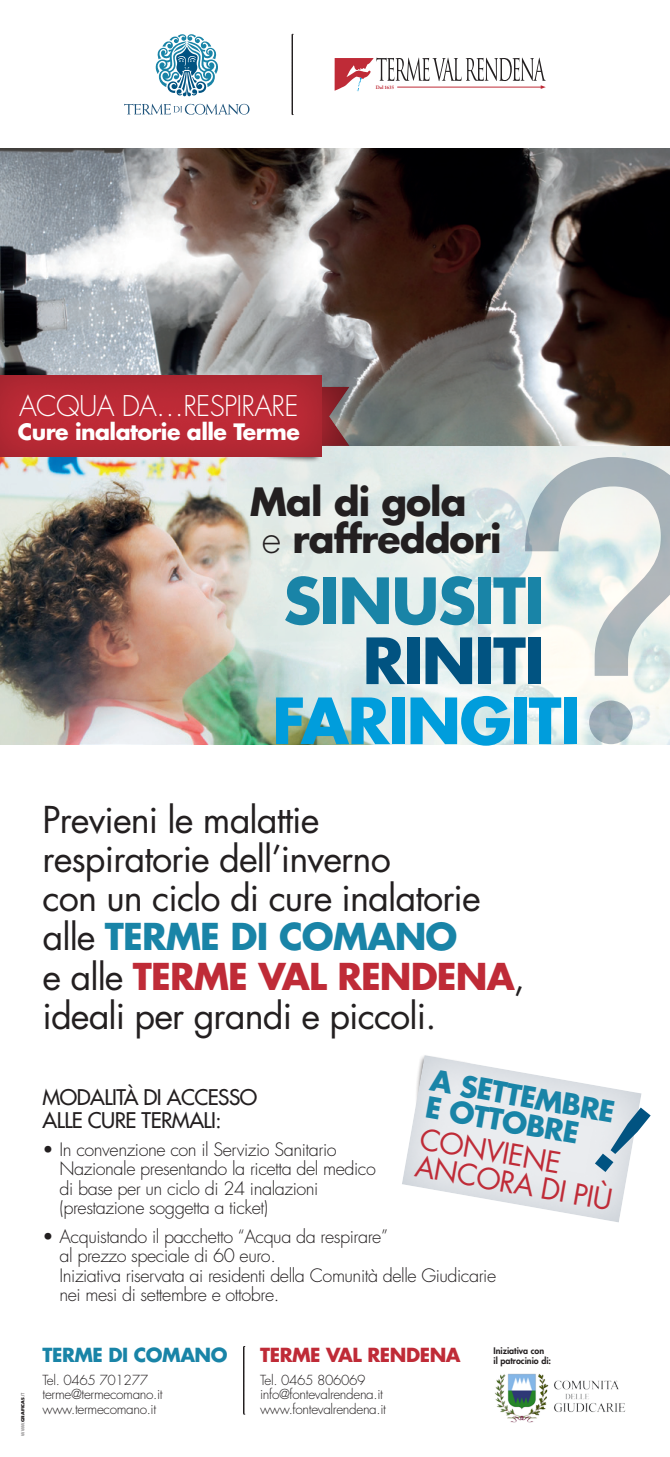
<style>
.page{position:relative;width:670px;height:1457px;background:#fff}
.page>*{position:absolute;margin:0;border:0;box-sizing:border-box;transform-origin:0 0}
.t1{font:700 61.88px "Futura Std";letter-spacing:-.025em;color:#009ddc}
.t2{font:700 61.88px "Futura Std";letter-spacing:-.025em;color:#1984a7}
.t3{font:700 61.88px "Futura Std";letter-spacing:-.025em;color:#015381}
.t4{font:700 37.95px/36.4px "Futura Std";letter-spacing:-.025em;color:#231f20}
.t5{font:36px/39px "Futura Std";letter-spacing:-.025em;color:#231f20}
.t6{font:28.5px/27.5px "Futura Std";color:#bf2b37}
.t7{font:700 28.5px/27.5px "Futura Std";color:#1984a7}
.t8{font:300 27.75px "Futura Std";letter-spacing:-.025em;color:#fff}
.t9{font:700 21.98px "Futura Std";letter-spacing:-.025em;color:#fff}
.t10{font:500 21px/22.5px "Futura Std";letter-spacing:-.025em;color:#231f20}
.t11{font:700 18.9px "Futura Std";letter-spacing:-.025em;color:#bf2b37}
.t12{font:700 18.9px "Futura Std";letter-spacing:-.025em;color:#1984a7}
.t13{font:300 18px/19.5px "Futura Std";letter-spacing:-.025em;color:#231f20}
.t14{font:300 13.5px/14.9px "Futura Std";letter-spacing:-.025em;color:#231f20}
.t15{font:800 8.85px/10.6px "Futura Std";color:#231f20}
.t16{font:700 4.88px "Adobe Caslon Pro";color:#bf2b37}
.t17{font:900 4.5px "Frutiger LT Std";color:#231f20}
.s1{font-weight:300}
.s2{font-weight:700;color:#1984a7}
.s3{font-weight:700;color:#bf2b37}
</style>
<div class="page">
<img style="left:0;top:149px;width:670px;height:190px">
<img style="left:0;top:339px;width:670px;height:405px">
<svg style="left:244px;top:1346px;width:1px;height:68px"></svg>
<svg style="left:402px;top:1055px;width:240px;height:167px;fill:#e9ebee"></svg>
<div style="left:203px;top:404px;width:118px;height:58px;background:#231f20;opacity:.75"></div>
<svg style="left:323px;top:446px;width:26px;height:10px"></svg>
<div style="left:281px;top:386px;width:69px;height:60px;background:#231f20;opacity:.5"></div>
<div style="left:0;top:375px;width:323px;height:84px;background:#231f20;opacity:.25"></div>
<svg style="left:524px;top:457px;width:146px;height:219px"></svg>
<svg style="left:589px;top:700px;width:43px;height:44px"></svg>
<img style="left:495px;top:1373px;width:131px;height:50px">
<svg style="left:292px;top:34px;width:1px;height:81px"></svg>
<svg style="left:124px;top:104px;width:125px;height:11px"></svg>
<svg style="left:156px;top:34px;width:62px;height:62px"></svg>
<svg style="left:334px;top:58px;width:212px;height:33px"></svg>
<svg style="left:595px;top:1107px;width:47px;height:64px"></svg>
<p class="t16" style="left:376px;top:84px;width:20px">Dal 1635</p>
<h3 class="t8" style="left:19px;top:389px;width:281px">ACQUA DA…RESPIRARE</h3>
<p class="t9" style="left:18px;top:417px;width:283px">Cure inalatorie alle Terme</p>
<h2 class="t4" style="left:262px;top:483px;width:241px;text-indent:-12px">Mal di gola<br><span class="s1">e</span> raffreddori</h2>
<h1 class="t2" style="left:283px;top:559px;width:263px">SINUSITI</h1>
<h1 class="t3" style="left:362px;top:619px;width:183px">RINITI</h1>
<h1 class="t1" style="left:272px;top:679px;width:309px">FARINGITI</h1>
<h3 class="t5" style="left:43px;top:801px;width:484px">Previeni le malattie<br>respiratorie dell’inverno<br>con un ciclo di cure inalatorie alle <span class="s2">TERME DI COMANO<br></span>e alle <span class="s3">TERME VAL RENDENA</span>, ideali per grandi e piccoli.</h3>
<h3 class="t7" style="left:433px;top:1065px;width:188px;rotate:10deg">A SETTEMBRE<br>E OTTOBRE</h3>
<p class="t10" style="left:43px;top:1086px;width:216px">MODALITÀ DI ACCESSO<br>ALLE CURE TERMALI:</p>
<p class="t13" style="left:60px;top:1140px;width:318px;text-indent:-17px">• In convenzione con il Servizio Sanitario Nazionale presentando la ricetta del medico di base per un ciclo di 24 inalazioni (prestazione soggetta a ticket)</p>
<p class="t13" style="left:60px;top:1226px;width:438px;text-indent:-17px">• Acquistando il pacchetto “Acqua da respirare”<br>al prezzo speciale di 60 euro.<br>Iniziativa riservata ai residenti della Comunità delle Giudicarie nei mesi di settembre e ottobre.</p>
<h3 class="t6" style="left:422px;top:1125px;width:201px;rotate:10deg">CONVIENE<br>ANCORA DI PIÙ</h3>
<p class="t17" style="left:20px;top:1435px;width:44px;rotate:-90deg"><span class="s1">WWW.</span>GRAFICA5<span class="s1">.IT</span></p>
<p class="t12" style="left:43px;top:1342px;width:186px">TERME DI COMANO</p>
<p class="t14" style="left:43px;top:1372px;width:122px">Tel. 0465 701277 terme@termecomano.it www.termecomano.it</p>
<p class="t11" style="left:260px;top:1342px;width:202px">TERME VAL RENDENA</p>
<p class="t14" style="left:260px;top:1372px;width:127px">Tel. 0465 806069 info@fontevalrendena.it www.fontevalrendena.it</p>
<p class="t15" style="left:493px;top:1345px;width:59px">Iniziativa con<br>il patrocinio di:</p>
</div>
